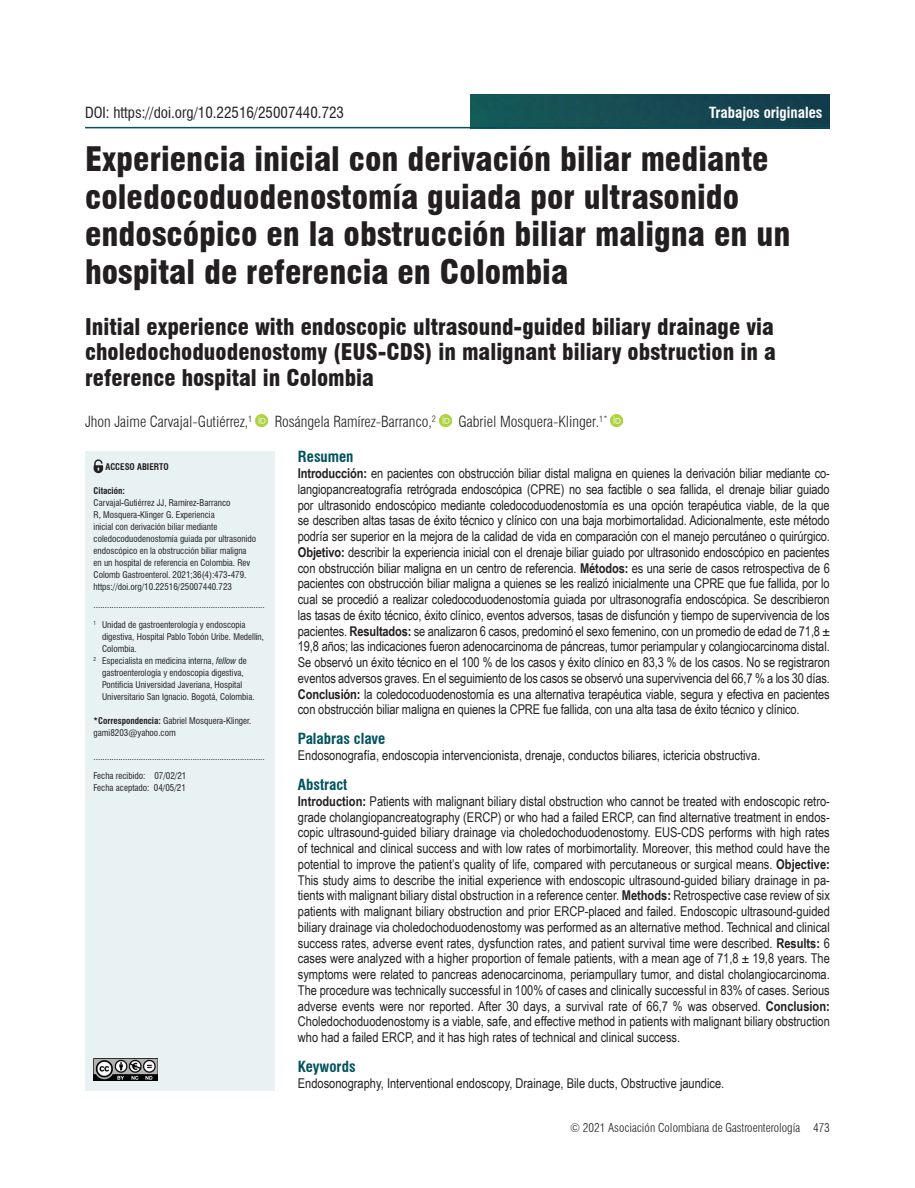
<style>
.page{position:relative;width:915px;height:1188px;background:#fff}
.page>*{position:absolute;margin:0;border:0;box-sizing:border-box;transform-origin:0 0}
.t1{font:900 condensed 33px/37.5px "Swiss 721 BT";color:#231f20}
.t2{font:900 condensed 22.5px/25.5px "Swiss 721 BT";color:#231f20;text-align:justify}
.Autores{font:300 condensed 15px "Swiss 721 BT";color:#231f20}
.t3{font:condensed 15px "Swiss 721 BT";color:#231f20}
.t4{font:700 condensed 15px "Swiss 721 BT";color:#00525d}
.t5{font:700 condensed 15px "Swiss 721 BT";color:#fff}
.t6{font:13.5px/15.8px "Arial Narrow";color:#231f20;text-align:justify}
.t7{font:300 condensed 12px "Swiss 721 BT";color:#231f20}
.Créditos_autores{font:condensed 9px/12px "Swiss 721 BT";color:#231f20}
.citacion{font:condensed 9px/12px "Swiss 721 BT";color:#231f20}
.Créditos_autores-2{font:700 condensed 9px "Swiss 721 BT";color:#231f20}
.s1{font-style:italic}
.s2{font-weight:700}
</style>
<div class="page">
<img style="left:470px;top:94px;width:359px;height:33px">
<svg style="left:256px;top:415px;width:12px;height:12px"></svg>
<svg style="left:439px;top:415px;width:12px;height:12px"></svg>
<svg style="left:610px;top:415px;width:12px;height:12px"></svg>
<div style="left:85px;top:451px;width:189px;height:640px;background:#e8f2f3"></div>
<svg style="left:93px;top:459px;width:10px;height:14px"></svg>
<hr style="left:85px;top:127px;width:744px;height:1px;background:#00525d">
<img style="left:94px;top:1058px;width:64px;height:23px">
<p class="t3" style="left:85px;top:103px;width:260px">DOI: https://doi.org/10.22516/25007440.723</p>
<p class="t5" style="left:709px;top:103px;width:115px">Trabajos originales</p>
<h1 class="t1" style="left:85px;top:141px;width:706px">Experiencia inicial con derivación biliar mediante coledocoduodenostomía guiada por ultrasonido endoscópico en la obstrucción biliar maligna en un hospital de referencia en Colombia</h1>
<h2 class="t2" style="left:85px;top:314px;width:692px">Initial experience with endoscopic ultrasound-guided biliary drainage via choledochoduodenostomy (EUS-CDS) in malignant biliary obstruction in a reference hospital in Colombia</h2>
<p class="Autores" style="left:85px;top:412px;width:169px">Jhon Jaime Carvajal-Gutiérrez,<sup>1</sup></p>
<p class="Autores" style="left:275px;top:412px;width:162px">Rosángela Ramírez-Barranco,<sup>2</sup></p>
<p class="Autores" style="left:458px;top:412px;width:150px">Gabriel Mosquera-Klinger.<sup>1*</sup></p>
<p class="Créditos_autores-2" style="left:105px;top:462px;width:65px">ACCESO ABIERTO</p>
<p class="Créditos_autores-2" style="left:94px;top:486px;width:33px">Citación:</p>
<p class="citacion" style="left:94px;top:497px;width:164px">Carvajal-Gutiérrez JJ, Ramírez-Barranco<br>R, Mosquera-Klinger G. Experiencia<br>inicial con derivación biliar mediante coledocoduodenostomía guiada por ultrasonido endoscópico en la obstrucción biliar maligna en un hospital de referencia en Colombia. Rev Colomb Gastroenterol. 2021;36(4):473-479. https://doi.org/10.22516/25007440.723</p>
<p class="Créditos_autores" style="left:94px;top:599px;width:172px">............................................................................</p>
<p class="Créditos_autores" style="left:102px;top:619px;width:163px;text-indent:-9px"><sup>1</sup> Unidad de gastroenterología y endoscopia digestiva, Hospital Pablo Tobón Uribe. Medellín,<br>Colombia.</p>
<p class="Créditos_autores" style="left:102px;top:655px;width:154px;text-indent:-9px"><sup>2</sup> Especialista en medicina interna, <span class="s1">fellow</span> de gastroenterología y endoscopia digestiva, Pontificia Universidad Javeriana, Hospital Universitario San Ignacio. Bogotá, Colombia.</p>
<p class="Créditos_autores" style="left:94px;top:715px;width:159px"><span class="s2">*Correspondencia:</span> Gabriel Mosquera-Klinger.</p>
<p class="Créditos_autores" style="left:94px;top:727px;width:84px">gami8203@yahoo.com</p>
<p class="Créditos_autores" style="left:94px;top:751px;width:172px">............................................................................</p>
<p class="citacion" style="left:94px;top:770px;width:94px">Fecha recibido: 07/02/21</p>
<p class="citacion" style="left:94px;top:782px;width:94px">Fecha aceptado: 04/05/21</p>
<p class="t4" style="left:298px;top:448px;width:57px">Resumen</p>
<p class="t6" style="left:298px;top:465px;width:533px"><span class="s2">Introducción:</span> en pacientes con obstrucción biliar distal maligna en quienes la derivación biliar mediante co&shy;langiopancreatografía retrógrada endoscópica (CPRE) no sea factible o sea fallida, el drenaje biliar guiado por ultrasonido endoscópico mediante coledocoduodenostomía es una opción terapéutica viable, de la que se describen altas tasas de éxito técnico y clínico con una baja morbimortalidad. Adicionalmente, este método podría ser superior en la mejora de la calidad de vida en comparación con el manejo percutáneo o quirúrgico.<br><span class="s2">Objetivo:</span> describir la experiencia inicial con el drenaje biliar guiado por ultrasonido endoscópico en pacientes con obstrucción biliar maligna en un centro de referencia. <span class="s2">Métodos:</span> es una serie de casos retrospectiva de 6 pacientes con obstrucción biliar maligna a quienes se les realizó inicialmente una CPRE que fue fallida, por lo cual se procedió a realizar coledocoduodenostomía guiada por ultrasonografía endoscópica. Se describieron las tasas de éxito técnico, éxito clínico, eventos adversos, tasas de disfunción y tiempo de supervivencia de los pacientes. <span class="s2">Resultados:</span> se analizaron 6 casos, predominó el sexo femenino, con un promedio de edad de 71,8 ± 19,8 años; las indicaciones fueron adenocarcinoma de páncreas, tumor periampular y colangiocarcinoma distal.<br>Se observó un éxito técnico en el 100 % de los casos y éxito clínico en 83,3 % de los casos. No se registraron eventos adversos graves. En el seguimiento de los casos se observó una supervivencia del 66,7 % a los 30 días.<br><span class="s2">Conclusión:</span> la coledocoduodenostomía es una alternativa terapéutica viable, segura y efectiva en pacientes con obstrucción biliar maligna en quienes la CPRE fue fallida, con una alta tasa de éxito técnico y clínico.</p>
<p class="t4" style="left:298px;top:730px;width:89px">Palabras clave</p>
<p class="t6" style="left:298px;top:747px;width:464px">Endosonografía, endoscopia intervencionista, drenaje, conductos biliares, ictericia obstructiva.</p>
<p class="t4" style="left:298px;top:776px;width:51px">Abstract</p>
<p class="t6" style="left:298px;top:793px;width:533px"><span class="s2">Introduction:</span> Patients with malignant biliary distal obstruction who cannot be treated with endoscopic retro&shy;grade cholangiopancreatography (ERCP) or who had a failed ERCP, can find alternative treatment in endos&shy;copic ultrasound-guided biliary drainage via choledochoduodenostomy. EUS-CDS performs with high rates of technical and clinical success and with low rates of morbimortality. Moreover, this method could have the potential to improve the patient’s quality of life, compared with percutaneous or surgical means. <span class="s2">Objective:<br></span>This study aims to describe the initial experience with endoscopic ultrasound-guided biliary drainage in pa&shy;tients with malignant biliary distal obstruction in a reference center. <span class="s2">Methods:</span> Retrospective case review of six patients with malignant biliary obstruction and prior ERCP-placed and failed. Endoscopic ultrasound-guided biliary drainage via choledochoduodenostomy was performed as an alternative method. Technical and clinical success rates, adverse event rates, dysfunction rates, and patient survival time were described. <span class="s2">Results:</span> 6 cases were analyzed with a higher proportion of female patients, with a mean age of 71,8 ± 19,8 years. The symptoms were related to pancreas adenocarcinoma, periampullary tumor, and distal cholangiocarcinoma.<br>The procedure was technically successful in 100% of cases and clinically successful in 83% of cases. Serious adverse events were nor reported. After 30 days, a survival rate of 66,7 % was observed. <span class="s2">Conclusion:<br></span>Choledochoduodenostomy is a viable, safe, and effective method in patients with malignant biliary obstruction who had a failed ERCP, and it has high rates of technical and clinical success.</p>
<p class="t4" style="left:298px;top:1058px;width:59px">Keywords</p>
<p class="t6" style="left:298px;top:1075px;width:428px">Endosonography, Interventional endoscopy, Drainage, Bile ducts, Obstructive jaundice.</p>
<p class="t7" style="left:570px;top:1120px;width:261px">© 2021 Asociación Colombiana de Gastroenterología 473</p>
</div>
